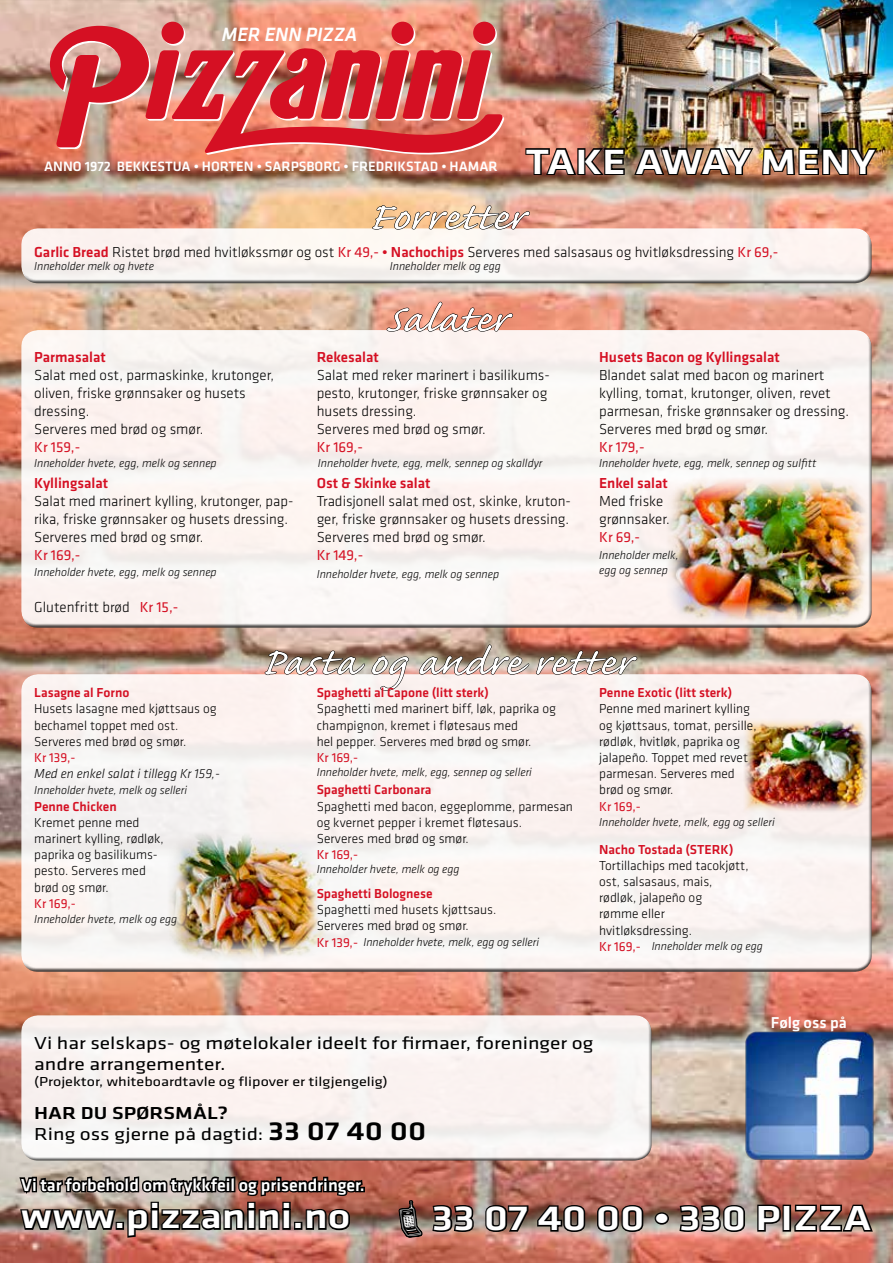
<style>
.page{position:relative;width:893px;height:1263px;background:#fff}
.page>*{position:absolute;margin:0;border:0;box-sizing:border-box;transform-origin:0 0}
.t1{font:48px "Caflisch Script";letter-spacing:-.005em;color:#fff;scale:1.2 1}
.t2{font:500 36.3px "Klavika";color:#fff;scale:1.21 1}
.t3{font:500 36px "Klavika";color:#fff;scale:1.21 1}
.t4{font:italic 500 19.95px "Klavika";color:#fff}
.t5{font:18px/21.6px "Klavika";color:#000;scale:1.2 1}
.t6{font:500 18px "Klavika";color:#fff}
.t7{font:500 16.35px "Klavika";color:#fff}
.t8{font:300 15px/18px "Klavika";color:#000}
.t9{font:500 15px "Klavika";color:#d51023}
.t10{font:15px "Klavika";color:#d51023}
.t11{font:500 14.1px "Klavika";color:#fff}
.t12{font:300 13.5px/16.2px "Klavika";color:#000}
.t13{font:500 13.5px "Klavika";color:#d51023}
.t14{font:13.5px "Klavika";color:#000;scale:1.2 1}
.t15{font:13.5px "Klavika";color:#d51023}
.t16{font:italic 300 13.5px "Klavika";color:#000}
.t17{font:italic 300 12px "Klavika";color:#000}
.s1{font-weight:500;color:#d51023}
.s2{font-weight:400;color:#d51023}
.s3{font-weight:500}
.s4{font-weight:500;font-size:27px}
</style>
<div class="page">
<img style="left:0;top:0;width:893px;height:1263px">
<div style="left:20px;top:227px;width:852px;height:50px;background:#fff;opacity:.75"></div>
<div style="left:21px;top:232px;width:851px;height:52px;background:#000;opacity:.75"></div>
<img style="left:372px;top:205px;width:158px;height:25px">
<div style="left:21px;top:334px;width:852px;height:294px;background:#fbf4f1"></div>
<div style="left:21px;top:678px;width:852px;height:294px;background:#faf3f1"></div>
<svg style="left:386px;top:301px;width:127px;height:31px"></svg>
<svg style="left:264px;top:650px;width:101px;height:26px"></svg>
<svg style="left:371px;top:656px;width:38px;height:35px"></svg>
<img style="left:419px;top:644px;width:218px;height:32px">
<img style="left:664px;top:475px;width:208px;height:152px">
<img style="left:165px;top:829px;width:164px;height:129px">
<img style="left:744px;top:717px;width:128px;height:96px">
<svg style="left:484px;top:1203px;width:46px;height:30px"></svg>
<svg style="left:536px;top:1202px;width:51px;height:31px"></svg>
<svg style="left:595px;top:1203px;width:50px;height:30px"></svg>
<div style="left:655px;top:1212px;width:14px;height:12px;border:3px solid #000;border-radius:50%"></div>
<svg style="left:677px;top:1203px;width:69px;height:30px"></svg>
<svg style="left:756px;top:1203px;width:26px;height:30px"></svg>
<div style="left:783px;top:1204px;width:8px;height:27px;border:3px solid #000"></div>
<svg style="left:793px;top:1203px;width:82px;height:31px"></svg>
<img style="left:743px;top:1029px;width:133px;height:132px">
<div style="left:20px;top:1014px;width:632px;height:140px;background:#fff;opacity:.75"></div>
<div style="left:20px;top:1020px;width:633px;height:141px;background:#faf2f0"></div>
<img style="left:17px;top:1175px;width:348px;height:64px">
<img style="left:576px;top:0;width:317px;height:186px">
<svg style="left:524px;top:146px;width:102px;height:31px"></svg>
<img style="left:632px;top:144px;width:248px;height:33px">
<div style="left:475px;top:23px;width:22px;height:23px;background:#d44c54;border-radius:50%"></div>
<div style="left:473px;top:22px;width:22px;height:22px;background:#d51023;border-radius:50%"></div>
<div style="left:391px;top:22px;width:23px;height:22px;background:#d51023;border-radius:50%"></div>
<div style="left:162px;top:22px;width:22px;height:22px;background:#d51023;border-radius:50%"></div>
<img style="left:50px;top:26px;width:454px;height:129px">
<img style="left:396px;top:1170px;width:79px;height:69px">
<h3 class="t4" style="left:222px;top:23px;width:137px">MER ENN PIZZA</h3>
<p class="t11" style="left:44px;top:159px;width:455px">ANNO 1972 BEKKESTUA • HORTEN • SARPSBORG • FREDRIKSTAD • HAMAR</p>
<h2 class="t2" style="left:526px;top:142px;width:291px">TAKE AWAY MENY</h2>
<h1 class="t1" style="left:368px;top:193px;width:132px">Forretter</h1>
<p class="t8" style="left:34px;top:243px;width:746px"><span class="s1">Garlic Bread</span> Ristet brød med hvitløkssmør og ost <span class="s2">Kr 49,-</span> <span class="s1">• Nachochips</span> Serveres med salsasaus og hvitløksdressing <span class="s2">Kr 69,-</span></p>
<p class="t17" style="left:34px;top:259px;width:121px">Inneholder melk og hvete</p>
<p class="t17" style="left:390px;top:259px;width:113px">Inneholder melk og egg</p>
<h1 class="t1" style="left:385px;top:295px;width:103px">Salater</h1>
<p class="t9" style="left:34px;top:348px;width:73px">Parmasalat</p>
<p class="t8" style="left:34px;top:366px;width:241px">Salat med ost, parmaskinke, krutonger, oliven, friske grønnsaker og husets dressing.<br>Serveres med brød og smør.</p>
<p class="t10" style="left:34px;top:438px;width:48px">Kr 159,-</p>
<p class="t9" style="left:34px;top:474px;width:75px">Kyllingsalat</p>
<p class="t8" style="left:34px;top:492px;width:259px">Salat med marinert kylling, krutonger, pap&shy;rika, friske grønnsaker og husets dressing.<br>Serveres med brød og smør.</p>
<p class="t10" style="left:34px;top:546px;width:48px">Kr 169,-</p>
<p class="t9" style="left:317px;top:348px;width:64px">Rekesalat</p>
<p class="t8" style="left:317px;top:366px;width:235px">Salat med reker marinert i basilikums&shy;pesto, krutonger, friske grønnsaker og husets dressing.<br>Serveres med brød og smør.</p>
<p class="t10" style="left:317px;top:438px;width:48px">Kr 169,-</p>
<p class="t9" style="left:317px;top:474px;width:115px">Ost &amp; Skinke salat</p>
<p class="t8" style="left:317px;top:492px;width:254px;text-align:justify">Tradisjonell salat med ost, skinke, kruton&shy;ger, friske grønnsaker og husets dressing.<br>Serveres med brød og smør.</p>
<p class="t10" style="left:317px;top:546px;width:48px">Kr 149,-</p>
<p class="t9" style="left:599px;top:348px;width:182px">Husets Bacon og Kyllingsalat</p>
<p class="t8" style="left:599px;top:366px;width:251px">Blandet salat med bacon og marinert kylling, tomat, krutonger, oliven, revet parmesan, friske grønnsaker og dressing.<br>Serveres med brød og smør.</p>
<p class="t10" style="left:599px;top:438px;width:47px">Kr 179,-</p>
<p class="t9" style="left:599px;top:474px;width:70px">Enkel salat</p>
<p class="t8" style="left:599px;top:492px;width:72px">Med friske grønnsaker.</p>
<p class="t10" style="left:599px;top:528px;width:42px">Kr 69,-</p>
<p class="t17" style="left:34px;top:456px;width:184px">Inneholder hvete, egg, melk og sennep</p>
<p class="t17" style="left:318px;top:456px;width:226px">Inneholder hvete, egg, melk, sennep og skalldyr</p>
<p class="t17" style="left:599px;top:456px;width:219px">Inneholder hvete, egg, melk, sennep og sulfitt</p>
<p class="t17" style="left:599px;top:548px;width:81px">Inneholder melk,</p>
<p class="t17" style="left:34px;top:565px;width:184px">Inneholder hvete, egg, melk og sennep</p>
<p class="t17" style="left:599px;top:563px;width:70px">egg og sennep</p>
<p class="t17" style="left:317px;top:568px;width:184px">Inneholder hvete, egg, melk og sennep</p>
<p class="t8" style="left:34px;top:598px;width:146px">Glutenfritt brød <span class="s2">Kr 15,-</span></p>
<p class="t13" style="left:34px;top:685px;width:97px">Lasagne al Forno</p>
<p class="t12" style="left:34px;top:701px;width:184px">Husets lasagne med kjøttsaus og bechamel toppet med ost.<br>Serveres med brød og smør.</p>
<p class="t15" style="left:34px;top:750px;width:43px">Kr 139,-</p>
<p class="t16" style="left:34px;top:766px;width:187px">Med en enkel salat i tillegg Kr 159,-</p>
<p class="t13" style="left:34px;top:799px;width:84px">Penne Chicken</p>
<p class="t12" style="left:34px;top:814px;width:131px">Kremet penne med marinert kylling, rødløk, paprika og basilikums&shy;pesto. Serveres med brød og smør.</p>
<p class="t15" style="left:34px;top:896px;width:43px">Kr 169,-</p>
<p class="t17" style="left:34px;top:783px;width:154px">Inneholder hvete, melk og selleri</p>
<p class="t17" style="left:34px;top:912px;width:144px">Inneholder hvete, melk og egg</p>
<h1 class="t1" style="left:261px;top:638px;width:310px">Pasta og andre retter</h1>
<p class="t13" style="left:317px;top:685px;width:174px">Spaghetti al Capone (litt sterk)</p>
<p class="t12" style="left:317px;top:701px;width:241px">Spaghetti med marinert biff, løk, paprika og champignon, kremet i fløtesaus med<br>hel pepper. Serveres med brød og smør.</p>
<p class="t15" style="left:317px;top:750px;width:43px">Kr 169,-</p>
<p class="t13" style="left:317px;top:783px;width:116px">Spaghetti Carbonara</p>
<p class="t12" style="left:317px;top:798px;width:258px">Spaghetti med bacon, eggeplomme, parmesan og kvernet pepper i kremet fløtesaus.<br>Serveres med brød og smør.</p>
<p class="t15" style="left:317px;top:847px;width:43px">Kr 169,-</p>
<p class="t13" style="left:317px;top:886px;width:117px">Spaghetti Bolognese</p>
<p class="t12" style="left:317px;top:902px;width:181px">Spaghetti med husets kjøttsaus.<br>Serveres med brød og smør.</p>
<p class="t15" style="left:317px;top:935px;width:43px">Kr 139,-</p>
<p class="t13" style="left:599px;top:685px;width:135px">Penne Exotic (litt sterk)</p>
<p class="t12" style="left:599px;top:701px;width:159px">Penne med marinert kylling og kjøttsaus, tomat, persille, rødløk, hvitløk, paprika og jalapeño. Toppet med revet parmesan. Serveres med brød og smør.</p>
<p class="t15" style="left:599px;top:799px;width:43px">Kr 169,-</p>
<p class="t13" style="left:599px;top:842px;width:136px">Nacho Tostada (STERK)</p>
<p class="t12" style="left:599px;top:857px;width:151px">Tortillachips med tacokjøtt, ost, salsasaus, mais, rødløk, jalapeño og<br>rømme eller hvitløksdressing.</p>
<p class="t15" style="left:599px;top:939px;width:43px">Kr 169,-</p>
<p class="t17" style="left:317px;top:765px;width:217px">Inneholder hvete, melk, egg, sennep og selleri</p>
<p class="t17" style="left:599px;top:816px;width:177px">Inneholder hvete, melk, egg og selleri</p>
<p class="t17" style="left:317px;top:862px;width:144px">Inneholder hvete, melk og egg</p>
<p class="t17" style="left:363px;top:935px;width:177px">Inneholder hvete, melk, egg og selleri</p>
<p class="t17" style="left:652px;top:940px;width:113px">Inneholder melk og egg</p>
<p class="t7" style="left:771px;top:1013px;width:77px">Følg oss på</p>
<p class="t5" style="left:34px;top:1032px;width:467px">Vi har selskaps- og møtelokaler ideelt for firmaer, foreninger og andre arrangementer.</p>
<p class="t14" style="left:34px;top:1075px;width:296px">(Projektor, whiteboardtavle og flipover er tilgjengelig)</p>
<p class="t5" style="left:34px;top:1103px;width:328px;line-height:21px"><span class="s3">HAR DU SPØRSMÅL?<br></span>Ring oss gjerne på dagtid: <span class="s4">33 07 40 00</span></p>
<p class="t6" style="left:21px;top:1175px;width:345px">Vi tar forbehold om trykkfeil og prisendringer.</p>
<h3 class="t3" style="left:21px;top:1197px;width:274px">www.pizzanini.no</h3>
<h3 class="t3" style="left:432px;top:1198px;width:365px">33 07 40 00 • 330 PIZZA</h3>
</div>
